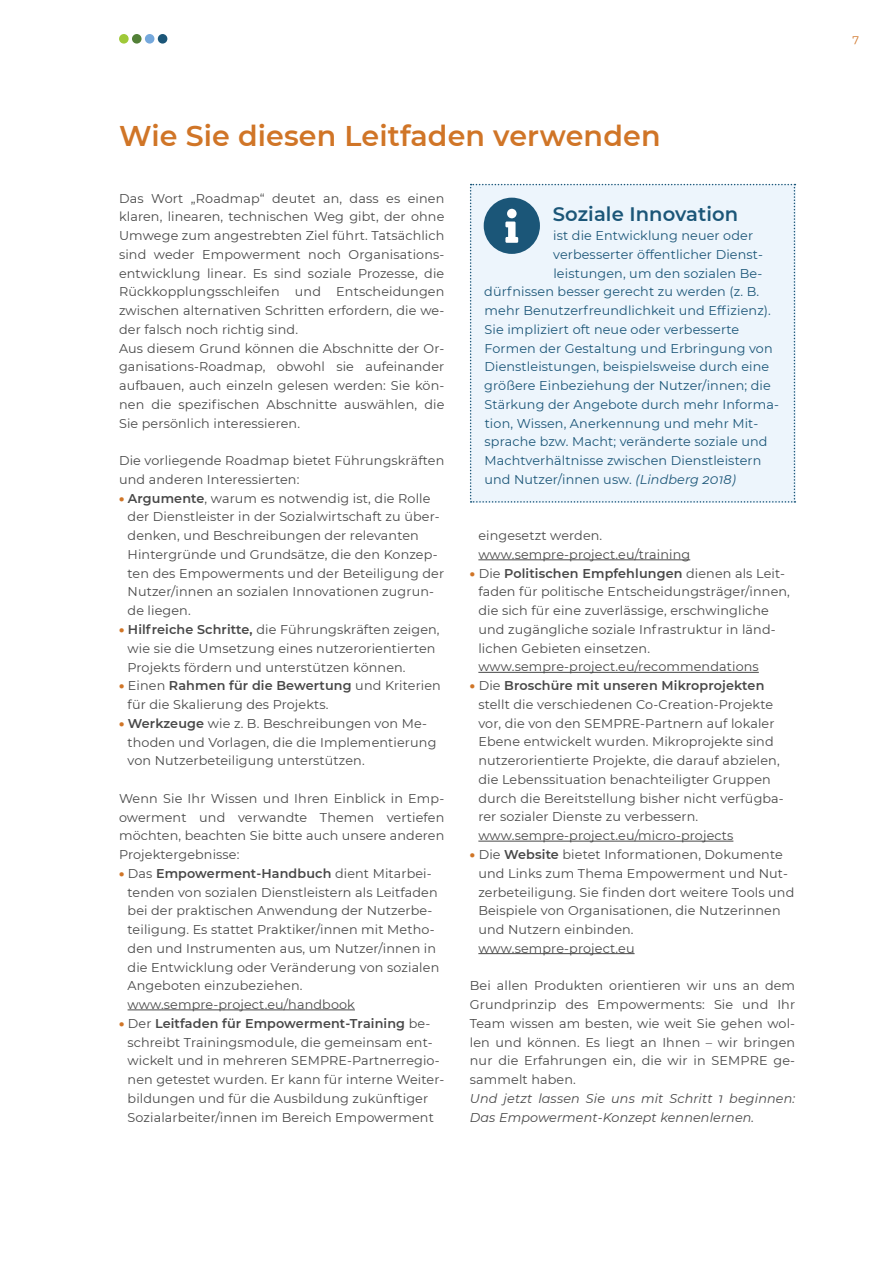
<style>
.page{position:relative;width:893px;height:1263px;background:#fff}
.page>*{position:absolute;margin:0;border:0;box-sizing:border-box;transform-origin:0 0}
.t1{font:600 28.5px "Montserrat";letter-spacing:.005em;color:#d07527}
.t2{font:600 19.5px "Montserrat";letter-spacing:.005em;color:#1b5678}
.t3{font:12.75px/18.8px "Montserrat";letter-spacing:.01em;color:#484848}
.t4{font:12.75px "Montserrat";letter-spacing:.01em;color:#1b5678}
.t5{font:italic 12.75px/18.8px "Montserrat";letter-spacing:.01em;color:#484848}
.t6{font:11.25px "Montserrat";color:#d07527}
.s1{font-weight:900;color:#d07527}
.s2{font-weight:600}
.s3{font-style:italic}
</style>
<div class="page">
<div style="left:132px;top:34px;width:10px;height:10px;background:#528037;border-radius:50%"></div>
<div style="left:145px;top:34px;width:9px;height:10px;background:#75a8dc;border-radius:50%"></div>
<div style="left:158px;top:34px;width:9px;height:10px;background:#1b5678;border-radius:50%"></div>
<div style="left:119px;top:34px;width:10px;height:10px;background:#9fc938;border-radius:50%"></div>
<hr style="left:128px;top:1009px;width:227px;height:1px;background:#484848">
<svg style="left:470px;top:184px;width:325px;height:319px;background:#e0ebf4"></svg>
<hr style="left:478px;top:559px;width:212px;height:1px;background:#484848">
<hr style="left:478px;top:672px;width:281px;height:1px;background:#484848">
<hr style="left:478px;top:841px;width:255px;height:1px;background:#484848">
<hr style="left:478px;top:953px;width:157px;height:1px;background:#484848">
<h1 class="t1" style="left:119px;top:116px;width:543px">Wie Sie diesen Leitfaden verwenden</h1>
<p class="t3" style="left:119px;top:188px;width:327px">Das Wort „Roadmap“ deutet an, dass es einen klaren, linearen, technischen Weg gibt, der ohne Umwege zum angestrebten Ziel führt. Tatsächlich sind weder Empowerment noch Organisations&shy;entwicklung linear. Es sind soziale Prozesse, die Rückkopplungsschleifen und Entscheidungen zwischen alternativen Schritten erfordern, die we&shy;der falsch noch richtig sind.<br>Aus diesem Grund können die Abschnitte der Or&shy;ganisations-Roadmap, obwohl sie aufeinander aufbauen, auch einzeln gelesen werden: Sie kön&shy;nen die spezifischen Abschnitte auswählen, die Sie persönlich interessieren.</p>
<p class="t3" style="left:119px;top:451px;width:327px">Die vorliegende Roadmap bietet Führungskräften und anderen Interessierten:</p>
<p class="t3" style="left:128px;top:488px;width:318px;text-indent:-9px"><span class="s1">•</span> <span class="s2">Argumente</span>, warum es notwendig ist, die Rolle der Dienstleister in der Sozialwirtschaft zu über&shy;denken, und Beschreibungen der relevanten Hintergründe und Grundsätze, die den Konzep&shy;ten des Empowerments und der Beteiligung der Nutzer/innen an sozialen Innovationen zugrun&shy;de liegen.</p>
<p class="t3" style="left:128px;top:620px;width:314px;text-indent:-9px"><span class="s1">•</span> <span class="s2">Hilfreiche Schritte,</span> die Führungskräften zeigen, wie sie die Umsetzung eines nutzerorientierten<br>Projekts fördern und unterstützen können.</p>
<p class="t3" style="left:128px;top:676px;width:315px;text-indent:-9px"><span class="s1">•</span> Einen <span class="s2">Rahmen für die Bewertung</span> und Kriterien für die Skalierung des Projekts.</p>
<p class="t3" style="left:128px;top:713px;width:310px;text-indent:-9px"><span class="s1">•</span> <span class="s2">Werkzeuge</span> wie z. B. Beschreibungen von Me&shy;thoden und Vorlagen, die die Implementierung von Nutzerbeteiligung unterstützen.</p>
<p class="t3" style="left:119px;top:788px;width:327px;text-align:justify">Wenn Sie Ihr Wissen und Ihren Einblick in Emp&shy;owerment und verwandte Themen vertiefen möchten, beachten Sie bitte auch unsere anderen Projektergebnisse:</p>
<p class="t3" style="left:128px;top:863px;width:313px;text-indent:-9px"><span class="s1">•</span> Das <span class="s2">Empowerment-Handbuch</span> dient Mitarbei&shy;tenden von sozialen Dienstleistern als Leitfaden bei der praktischen Anwendung der Nutzerbe&shy;teiligung. Es stattet Praktiker/innen mit Metho&shy;den und Instrumenten aus, um Nutzer/innen in die Entwicklung oder Veränderung von sozialen Angeboten einzubeziehen. www.sempre-project.eu/handbook</p>
<p class="t3" style="left:128px;top:1013px;width:318px;text-indent:-9px"><span class="s1">•</span> Der <span class="s2">Leitfaden für Empowerment-Training</span> be&shy;schreibt Trainingsmodule, die gemeinsam ent&shy;wickelt und in mehreren SEMPRE-Partnerregio&shy;nen getestet wurden. Er kann für interne Weiter&shy;bildungen und für die Ausbildung zukünftiger Sozialarbeiter/innen im Bereich Empowerment</p>
<h2 class="t2" style="left:553px;top:201px;width:187px">Soziale Innovation</h2>
<p class="t4" style="left:553px;top:227px;width:201px">ist die Entwicklung neuer oder</p>
<p class="t4" style="left:553px;top:246px;width:211px">verbesserter öffentlicher Dienst-</p>
<p class="t4" style="left:553px;top:264px;width:210px">leistungen, um den sozialen Be-</p>
<p class="t4" style="left:484px;top:283px;width:276px">dürfnissen besser gerecht zu werden (z. B.</p>
<p class="t4" style="left:484px;top:302px;width:288px">mehr Benutzerfreundlichkeit und Effizienz).</p>
<p class="t4" style="left:484px;top:321px;width:256px">Sie impliziert oft neue oder verbesserte</p>
<p class="t4" style="left:484px;top:339px;width:290px">Formen der Gestaltung und Erbringung von</p>
<p class="t4" style="left:484px;top:358px;width:286px">Dienstleistungen, beispielsweise durch eine</p>
<p class="t4" style="left:484px;top:377px;width:288px">größere Einbeziehung der Nutzer/innen; die</p>
<p class="t4" style="left:484px;top:396px;width:296px">Stärkung der Angebote durch mehr Informa-</p>
<p class="t4" style="left:485px;top:414px;width:275px">tion, Wissen, Anerkennung und mehr Mit-</p>
<p class="t4" style="left:485px;top:433px;width:284px">sprache bzw. Macht; veränderte soziale und</p>
<p class="t4" style="left:484px;top:452px;width:278px">Machtverhältnisse zwischen Dienstleistern</p>
<p class="t4" style="left:484px;top:471px;width:253px">und Nutzer/innen usw. <span class="s3">(Lindberg 2018)</span></p>
<p class="t3" style="left:478px;top:526px;width:213px">eingesetzt werden. www.sempre-project.eu/training</p>
<p class="t3" style="left:478px;top:563px;width:313px;text-indent:-9px"><span class="s1">•</span> Die <span class="s2">Politischen Empfehlungen</span> dienen als Leit&shy;faden für politische Entscheidungsträger/innen, die sich für eine zuverlässige, erschwingliche und zugängliche soziale Infrastruktur in länd&shy;lichen Gebieten einsetzen. www.sempre-project.eu/recommendations</p>
<p class="t3" style="left:478px;top:676px;width:307px;text-indent:-9px"><span class="s1">•</span> Die <span class="s2">Broschüre mit unseren Mikroprojekten </span>stellt die verschiedenen Co-Creation-Projekte vor, die von den SEMPRE-Partnern auf lokaler Ebene entwickelt wurden. Mikroprojekte sind nutzerorientierte Projekte, die darauf abzielen, die Lebenssituation benachteiligter Gruppen durch die Bereitstellung bisher nicht verfügba&shy;rer sozialer Dienste zu verbessern. www.sempre-project.eu/micro-projects</p>
<p class="t3" style="left:478px;top:845px;width:317px;text-indent:-9px"><span class="s1">•</span> Die <span class="s2">Website</span> bietet Informationen, Dokumente und Links zum Thema Empowerment und Nut&shy;zerbeteiligung. Sie finden dort weitere Tools und Beispiele von Organisationen, die Nutzerinnen und Nutzern einbinden.<br>www.sempre-project.eu</p>
<p class="t3" style="left:470px;top:976px;width:327px;text-align:justify">Bei allen Produkten orientieren wir uns an dem Grundprinzip des Empowerments: Sie und Ihr Team wissen am besten, wie weit Sie gehen wol&shy;len und können. Es liegt an Ihnen – wir bringen nur die Erfahrungen ein, die wir in SEMPRE ge&shy;sammelt haben.</p>
<p class="t5" style="left:470px;top:1088px;width:327px">Und jetzt lassen Sie uns mit Schritt 1 beginnen:<br>Das Empowerment-Konzept kennenlernen.</p>
<p class="t6" style="left:852px;top:31px;width:8px">7</p>
</div>
